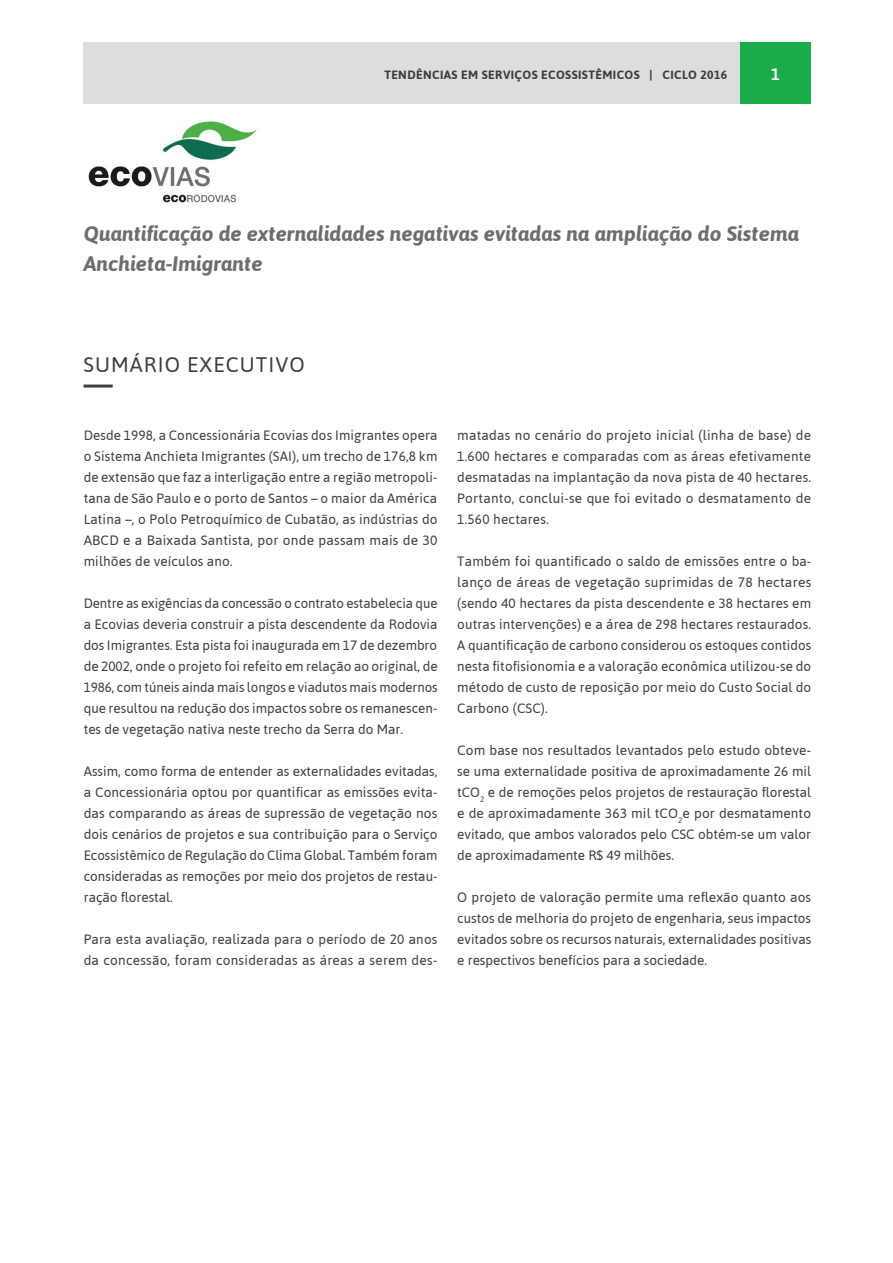
<style>
.page{position:relative;width:893px;height:1263px;background:#fff}
.page>*{position:absolute;margin:0;border:0;box-sizing:border-box;transform-origin:0 0}
.t1{font:italic 700 21px/30px "Asap";color:#6c6d70}
.t2{font:21px "Asap";letter-spacing:.05em;color:#3e3e3f}
.t3{font:500 16.5px "Asap";color:#fff}
.t4{font:13.5px/21px "Asap";letter-spacing:.01em;color:#3e3e3f;text-align:justify}
.t5{font:700 12px "Asap";letter-spacing:.035em;color:#3e3e3f}
</style>
<div class="page">
<div style="left:84px;top:43px;width:727px;height:61px;background:#dcdddf"></div>
<div style="left:740px;top:43px;width:71px;height:61px;background:#1aab4b"></div>
<hr style="left:84px;top:385px;width:29px;height:3px;background:#3e3e3f">
<img style="left:88px;top:121px;width:169px;height:82px">
<p class="t5" style="left:384px;top:67px;width:344px">TENDÊNCIAS EM SERVIÇOS ECOSSISTÊMICOS | CICLO 2016</p>
<p class="t3" style="left:771px;top:63px;width:10px">1</p>
<h1 class="t1" style="left:84px;top:218px;width:717px">Quantificação de externalidades negativas evitadas na ampliação do Sistema<br>Anchieta-Imigrante</h1>
<h1 class="t2" style="left:84px;top:351px;width:223px">SUMÁRIO EXECUTIVO</h1>
<p class="t4" style="left:84px;top:424px;width:355px">Desde 1998, a Concessionária Ecovias dos Imigrantes opera o Sistema Anchieta Imigrantes (SAI), um trecho de 176,8 km de extensão que faz a interligação entre a região metropoli&shy;tana de São Paulo e o porto de Santos – o maior da América Latina –, o Polo Petroquímico de Cubatão, as indústrias do ABCD e a Baixada Santista, por onde passam mais de 30 milhões de veículos ano.</p>
<p class="t4" style="left:84px;top:592px;width:356px">Dentre as exigências da concessão o contrato estabelecia que a Ecovias deveria construir a pista descendente da Rodovia dos Imigrantes. Esta pista foi inaugurada em 17 de dezembro de 2002, onde o projeto foi refeito em relação ao original, de 1986, com túneis ainda mais longos e viadutos mais modernos que resultou na redução dos impactos sobre os remanescen&shy;tes de vegetação nativa neste trecho da Serra do Mar.</p>
<p class="t4" style="left:84px;top:760px;width:355px">Assim, como forma de entender as externalidades evitadas, a Concessionária optou por quantificar as emissões evita&shy;das comparando as áreas de supressão de vegetação nos dois cenários de projetos e sua contribuição para o Serviço Ecossistêmico de Regulação do Clima Global. Também foram consideradas as remoções por meio dos projetos de restau&shy;ração florestal.</p>
<p class="t4" style="left:84px;top:928px;width:355px">Para esta avaliação, realizada para o período de 20 anos da concessão, foram consideradas as áreas a serem des-</p>
<p class="t4" style="left:457px;top:424px;width:355px">matadas no cenário do projeto inicial (linha de base) de 1.600 hectares e comparadas com as áreas efetivamente desmatadas na implantação da nova pista de 40 hectares.<br>Portanto, conclui-se que foi evitado o desmatamento de 1.560 hectares.</p>
<p class="t4" style="left:457px;top:550px;width:356px">Também foi quantificado o saldo de emissões entre o ba&shy;lanço de áreas de vegetação suprimidas de 78 hectares (sendo 40 hectares da pista descendente e 38 hectares em outras intervenções) e a área de 298 hectares restaurados.<br>A quantificação de carbono considerou os estoques contidos nesta fitofisionomia e a valoração econômica utilizou-se do método de custo de reposição por meio do Custo Social do Carbono (CSC).</p>
<p class="t4" style="left:457px;top:739px;width:355px">Com base nos resultados levantados pelo estudo obteve&shy;se uma externalidade positiva de aproximadamente 26 mil tCO<sub>2</sub> e de remoções pelos projetos de restauração florestal e de aproximadamente 363 mil tCO<sub>2</sub>e por desmatamento evitado, que ambos valorados pelo CSC obtém-se um valor de aproximadamente R$ 49 milhões.</p>
<p class="t4" style="left:457px;top:886px;width:356px">O projeto de valoração permite uma reflexão quanto aos custos de melhoria do projeto de engenharia, seus impactos evitados sobre os recursos naturais, externalidades positivas e respectivos benefícios para a sociedade.</p>
</div>
